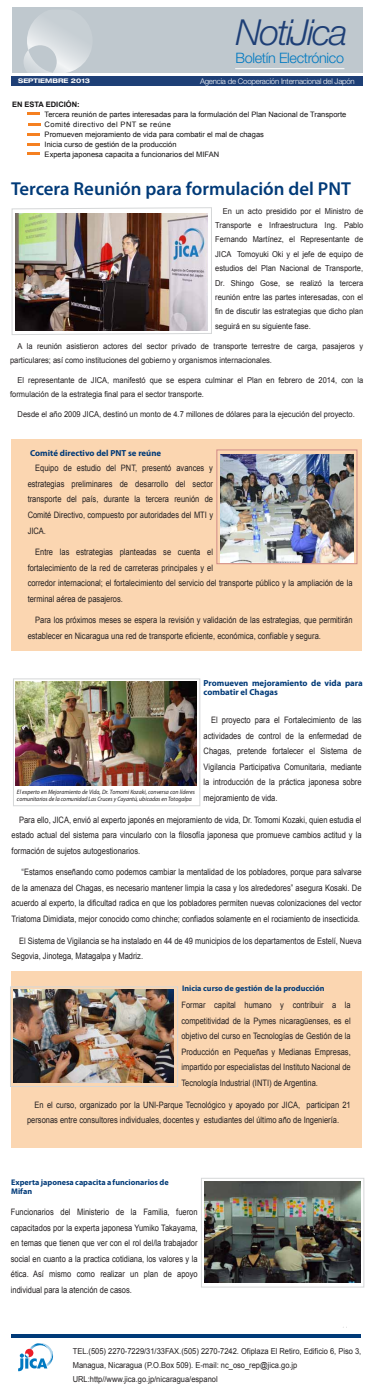
<style>
.page{position:relative;width:372px;height:1394px;background:#fff}
.page>*{position:absolute;margin:0;border:0;box-sizing:border-box;transform-origin:0 0}
.t1{font:italic 300 35.88px "Helvetica Neue LT Std";letter-spacing:-.05em;color:#1e3f76}
.t2{font:600 18.75px "Myriad Pro";color:#003a78}
.t3{font:300 14.38px "Helvetica Neue LT Std";letter-spacing:-.025em;color:#0079c1}
.t4{font:8.81px/15.6px "Arial";color:#231f20;text-align:justify;scale:.85 1}
.t5{font:700 8.75px/9.4px "Myriad Pro";color:#003a78}
.t6{font:8.19px/14.4px "Arial";color:#231f20;scale:.92 1}
.t7{font:700 8.12px/9.4px "Myriad Pro";color:#003a78}
.t8{font:300 7.81px "Helvetica Neue LT Std";letter-spacing:-.025em;color:#fff}
.t9{font:7.5px/10px "Arial";color:#131112}
.t10{font:700 7.5px "Arial";color:#131112}
.t11{font:700 expanded 6.38px "Helvetica Neue LT Std";color:#fff}
.t12{font:italic 6.25px/7.5px "Myriad Pro";color:#231f20;scale:.93 1}
</style>
<div class="page">
<hr style="left:11px;top:1334px;width:349px;height:4px;background:#003a78">
<svg style="left:18px;top:1343px;width:35px;height:28px"></svg>
<svg style="left:11px;top:207px;width:201px;height:128px"></svg>
<div style="left:11px;top:439px;width:350px;height:211px;background:#fbd6b1"></div>
<div style="left:11px;top:972px;width:350px;height:176px;background:#fbd6b1"></div>
<div style="left:12px;top:8px;width:349px;height:65px;background:#bfc8ce"></div>
<div style="left:11px;top:76px;width:351px;height:10px;background:#1e3f76"></div>
<svg style="left:24px;top:16px;width:67px;height:57px"></svg>
<hr style="left:235px;top:68px;width:109px;height:1px;background:#fff">
<svg style="left:27px;top:112px;width:13px;height:3px"></svg>
<svg style="left:28px;top:123px;width:13px;height:3px"></svg>
<svg style="left:27px;top:133px;width:13px;height:3px"></svg>
<svg style="left:27px;top:143px;width:13px;height:3px"></svg>
<svg style="left:27px;top:152px;width:13px;height:3px"></svg>
<div style="left:216px;top:449px;width:141px;height:115px;border:1px solid #d08a87"></div>
<div style="left:10px;top:986px;width:168px;height:101px;border:1px solid #d5d7d8"></div>
<div style="left:201px;top:1178px;width:163px;height:109px;border:1px solid #d5d7d8"></div>
<img style="left:16px;top:213px;width:191px;height:117px">
<img style="left:220px;top:455px;width:133px;height:107px">
<img style="left:13px;top:989px;width:161px;height:93px">
<img style="left:204px;top:1182px;width:156px;height:100px">
<div style="left:13px;top:678px;width:187px;height:128px;border:1px solid #d5d7d8"></div>
<img style="left:16px;top:681px;width:180px;height:105px">
<h1 class="t1" style="left:235px;top:11px;width:113px">NotiJica</h1>
<h3 class="t3" style="left:235px;top:50px;width:110px">Boletín Electrónico</h3>
<p class="t11" style="left:18px;top:77px;width:73px">SEPTIEMBRE 2013</p>
<p class="t8" style="left:200px;top:76px;width:156px">Agencia de Cooperación Internacional del Japón</p>
<p class="t10" style="left:12px;top:99px;width:69px">EN ESTA EDICIÓN:</p>
<p class="t9" style="left:45px;top:109px;width:303px">Tercera reunión de partes interesadas para la formulación del Plan Nacional de Transporte Comité directivo del PNT se reúne<br>Promueven mejoramiento de vida para combatir el mal de chagas<br>Inicia curso de gestión de la producción<br>Experta japonesa capacita a funcionarios del MIFAN</p>
<h2 class="t2" style="left:11px;top:177px;width:341px">Tercera Reunión para formulación del PNT</h2>
<p class="t6" style="left:215px;top:204px;width:162px;text-align:justify;text-indent:8px">En un acto presidido por el Ministro de Transporte e Infraestructura Ing. Pablo Fernando Martínez, el Representante de JICA Tomoyuki Oki y el jefe de equipo de estudios del Plan Nacional de Transporte, Dr. Shingo Gose, se realizó la tercera reunión entre las partes interesadas, con el fin de discutir las estrategias que dicho plan seguirá en su siguiente fase.</p>
<p class="t6" style="left:10px;top:339px;width:385px;text-indent:8px">A la reunión asistieron actores del sector privado de transporte terrestre de carga, pasajeros y particulares; así como instituciones del gobierno y organismos internacionales.</p>
<p class="t6" style="left:10px;top:373px;width:385px;text-indent:8px">El representante de JICA, manifestó que se espera culminar el Plan en febrero de 2014, con la formulación de la estrategia final para el sector transporte.</p>
<p class="t6" style="left:18px;top:407px;width:367px">Desde el año 2009 JICA, destinó un monto de 4.7 millones de dólares para la ejecución del proyecto.</p>
<p class="t5" style="left:30px;top:448px;width:132px">Comité directivo del PNT se reúne</p>
<p class="t4" style="left:28px;top:461px;width:219px;text-indent:8px">Equipo de estudio del PNT, presentó avances y estrategias preliminares de desarrollo del sector transporte del país, durante la tercera reunión de Comité Directivo, compuesto por autoridades del MTI y JICA.</p>
<p class="t4" style="left:28px;top:544px;width:383px;text-align:left;text-indent:8px">Entre las estrategias planteadas se cuenta el<br>fortalecimiento de la red de carreteras principales y el<br>corredor internacional; el fortalecimiento del servicio del transporte público y la ampliación de la terminal aérea de pasajeros.</p>
<p class="t4" style="left:28px;top:612px;width:383px;text-indent:8px">Para los próximos meses se espera la revisión y validación de las estrategias, que permitirán establecer en Nicaragua una red de transporte eficiente, económica, confiable y segura.</p>
<p class="t5" style="left:203px;top:678px;width:160px">Promueven mejoramiento de vida para combatir el Chagas</p>
<p class="t4" style="left:203px;top:712px;width:187px;text-indent:8px">El proyecto para el Fortalecimiento de las actividades de control de la enfermedad de Chagas, pretende fortalecer el Sistema de Vigilancia Participativa Comunitaria, mediante la introducción de la práctica japonesa sobre mejoramiento de vida.</p>
<p class="t4" style="left:12px;top:812px;width:412px;text-indent:8px">Para ello, JICA, envió al experto japonés en mejoramiento de vida, Dr. Tomomi Kozaki, quien estudia el estado actual del sistema para vincularlo con la filosofía japonesa que promueve cambios actitud y la formación de sujetos autogestionarios.</p>
<p class="t4" style="left:12px;top:864px;width:412px;text-indent:10px">“Estamos enseñando como podemos cambiar la mentalidad de los pobladores, porque para salvarse de la amenaza del Chagas, es necesario mantener limpia la casa y los alrededores” asegura Kosaki. De acuerdo al experto, la dificultad radica en que los pobladores permiten nuevas colonizaciones del vector Triatoma Dimidiata, mejor conocido como chinche; confiados solamente en el rociamiento de insecticida.</p>
<p class="t4" style="left:12px;top:933px;width:412px;text-indent:8px">El Sistema de Vigilancia se ha instalado en 44 de 49 municipios de los departamentos de Estelí, Nueva<br>Segovia, Jinotega, Matagalpa y Madriz.</p>
<p class="t12" style="left:17px;top:788px;width:192px">El experto en Mejoramiento de Vida, Dr. Tomomi Kozaki, conversa con líderes comunitarios de la comunidad Las Cruces y Cayantú, ubicadas en Totogalpa</p>
<p class="t7" style="left:182px;top:984px;width:144px">Inicia curso de gestión de la producción</p>
<p class="t4" style="left:181px;top:997px;width:200px">Formar capital humano y contribuir a la competitividad de la Pymes nicaragüenses, es el objetivo del curso en Tecnologías de Gestión de la Producción en Pequeñas y Medianas Empresas, impartido por especialistas del Instituto Nacional de Tecnología Industrial (INTI) de Argentina.</p>
<p class="t4" style="left:27px;top:1097px;width:381px;text-indent:8px">En el curso, organizado por la UNI-Parque Tecnológico y apoyado por JICA, participan 21 personas entre consultores individuales, docentes y estudiantes del último año de Ingeniería.</p>
<p class="t7" style="left:11px;top:1177px;width:159px">Experta japonesa capacita a funcionarios de<br>Mifan</p>
<p class="t4" style="left:11px;top:1204px;width:221px">Funcionarios del Ministerio de la Familia, fueron capacitados por la experta japonesa Yumiko Takayama, en temas que tienen que ver con el rol del/la trabajador social en cuanto a la practica cotidiana, los valores y la ética. Así mismo como realizar un plan de apoyo individual para la atención de casos.</p>
<p class="t6" style="left:73px;top:1343px;width:315px">TEL.(505) 2270-7229/31/33FAX.(505) 2270-7242. Ofiplaza El Retiro, Edificio 6, Piso 3,<br>Managua, Nicaragua (P.O.Box 509). E-mail: nc_oso_rep@jica.go.jp<br>URL:http//www.jica.go.jp/nicaragua/espanol</p>
</div>
